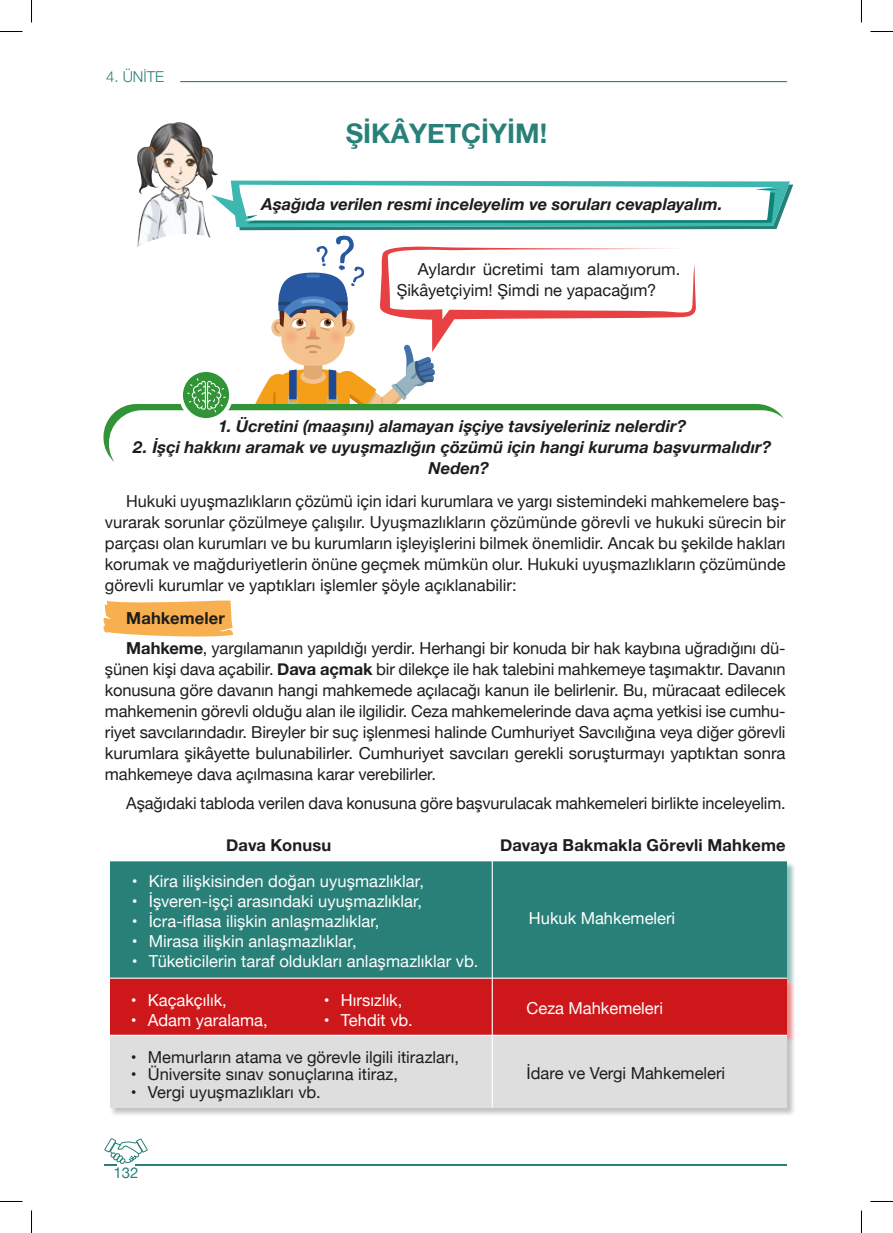
<style>
.page{position:relative;width:893px;height:1233px;background:#fff}
.page>*{position:absolute;margin:0;border:0;box-sizing:border-box;transform-origin:0 0}
.t1{font:700 27px "Helvetica Neue";color:#288078}
.t2{font:16.5px/21px "Helvetica Neue";color:#1d1d1b}
.t3{font:16.5px "Helvetica Neue";letter-spacing:.005em;color:#fff}
.t4{font:italic 700 16.5px/21px "Helvetica Neue";color:#1d1d1b}
.t5{font:700 16.5px "Helvetica Neue";letter-spacing:.01em;color:#1d1d1b}
.t6{font:300 15px "Helvetica Neue";color:#288078}
.t7{font:15px "Helvetica Neue";color:#288078}
.s1{font-weight:700}
</style>
<div class="page">
<hr style="left:180px;top:81px;width:606px;height:1px;background:#288078">
<hr style="left:135px;top:1164px;width:651px;height:1px;background:#288078">
<svg style="left:104px;top:1138px;width:44px;height:27px"></svg>
<svg style="left:103px;top:600px;width:130px;height:37px"></svg>
<div style="left:110px;top:861px;width:676px;height:116px;background:#288078"></div>
<div style="left:110px;top:978px;width:676px;height:57px;background:#cd171a"></div>
<div style="left:109px;top:1034px;width:686px;height:82px;background:#878787;opacity:.5"></div>
<div style="left:110px;top:1035px;width:676px;height:72px;background:#dedede"></div>
<hr style="left:110px;top:1034px;width:676px;height:1px;background:#fff">
<hr style="left:491px;top:834px;width:1px;height:273px;background:#fff">
<img style="left:137px;top:122px;width:82px;height:59px">
<svg style="left:103px;top:181px;width:690px;height:281px"></svg>
<svg style="left:0;top:31px;width:22px;height:1px"></svg>
<svg style="left:870px;top:31px;width:22px;height:1px"></svg>
<svg style="left:0;top:1201px;width:22px;height:1px"></svg>
<svg style="left:870px;top:1201px;width:22px;height:1px"></svg>
<svg style="left:31px;top:0;width:1px;height:23px"></svg>
<svg style="left:31px;top:1210px;width:1px;height:22px"></svg>
<p class="t6" style="left:106px;top:64px;width:60px">4. ÜNİTE</p>
<h1 class="t1" style="left:345px;top:112px;width:203px">ŞİKÂYETÇİYİM!</h1>
<p class="t4" style="left:261px;top:194px;width:462px">Aşağıda verilen resmi inceleyelim ve soruları cevaplayalım.</p>
<p class="t2" style="left:396px;top:259px;width:285px;text-indent:21px">Aylardır ücretimi tam alamıyorum.<br>Şikâyetçiyim! Şimdi ne yapacağım?</p>
<p class="t4" style="left:218px;top:416px;width:469px">1. Ücretini (maaşını) alamayan işçiye tavsiyeleriniz nelerdir?</p>
<p class="t4" style="left:428px;top:437px;width:344px;text-indent:-295px">2. İşçi hakkını aramak ve uyuşmazlığın çözümü için hangi kuruma başvurmalıdır?<br>Neden?</p>
<p class="t2" style="left:105px;top:491px;width:682px;text-align:justify;text-indent:21px">Hukuki uyuşmazlıkların çözümü için idari kurumlara ve yargı sistemindeki mahkemelere baş&shy;vurarak sorunlar çözülmeye çalışılır. Uyuşmazlıkların çözümünde görevli ve hukuki sürecin bir parçası olan kurumları ve bu kurumların işleyişlerini bilmek önemlidir. Ancak bu şekilde hakları korumak ve mağduriyetlerin önüne geçmek mümkün olur. Hukuki uyuşmazlıkların çözümünde görevli kurumlar ve yaptıkları işlemler şöyle açıklanabilir:</p>
<p class="t2" style="left:126px;top:604px;width:660px;line-height:29.5px"><span class="s1">Mahkemeler<br>Mahkeme</span>, yargılamanın yapıldığı yerdir. Herhangi bir konuda bir hak kaybına uğradığını dü-</p>
<p class="t2" style="left:105px;top:659px;width:682px;text-align:justify">şünen kişi dava açabilir. <span class="s1">Dava açmak</span> bir dilekçe ile hak talebini mahkemeye taşımaktır. Davanın konusuna göre davanın hangi mahkemede açılacağı kanun ile belirlenir. Bu, müracaat edilecek mahkemenin görevli olduğu alan ile ilgilidir. Ceza mahkemelerinde dava açma yetkisi ise cumhu&shy;riyet savcılarındadır. Bireyler bir suç işlenmesi halinde Cumhuriyet Savcılığına veya diğer görevli kurumlara şikâyette bulunabilirler. Cumhuriyet savcıları gerekli soruşturmayı yaptıktan sonra mahkemeye dava açılmasına karar verebilirler.</p>
<p class="t2" style="left:126px;top:794px;width:660px">Aşağıdaki tabloda verilen dava konusuna göre başvurulacak mahkemeleri birlikte inceleyelim.</p>
<p class="t5" style="left:226px;top:831px;width:106px">Dava Konusu</p>
<p class="t5" style="left:500px;top:831px;width:287px">Davaya Bakmakla Görevli Mahkeme</p>
<p class="t3" style="left:132px;top:868px;width:293px">• Kira ilişkisinden doğan uyuşmazlıklar,</p>
<p class="t3" style="left:132px;top:888px;width:292px">• İşveren-işçi arasındaki uyuşmazlıklar,</p>
<p class="t3" style="left:132px;top:908px;width:249px">• İcra-iflasa ilişkin anlaşmazlıklar,</p>
<p class="t3" style="left:132px;top:928px;width:226px">• Mirasa ilişkin anlaşmazlıklar,</p>
<p class="t3" style="left:132px;top:948px;width:348px">• Tüketicilerin taraf oldukları anlaşmazlıklar vb.</p>
<p class="t3" style="left:528px;top:906px;width:148px">Hukuk Mahkemeleri</p>
<p class="t3" style="left:131px;top:987px;width:98px">• Kaçakçılık,</p>
<p class="t3" style="left:131px;top:1008px;width:139px">• Adam yaralama,</p>
<p class="t3" style="left:323px;top:987px;width:80px">• Hırsızlık,</p>
<p class="t3" style="left:323px;top:1008px;width:90px">• Tehdit vb.</p>
<p class="t2" style="left:131px;top:1047px;width:329px">• Memurların atama ve görevle ilgili itirazları,</p>
<p class="t2" style="left:131px;top:1064px;width:268px">• Üniversite sınav sonuçlarına itiraz,</p>
<p class="t2" style="left:131px;top:1082px;width:191px">• Vergi uyuşmazlıkları vb.</p>
<p class="t7" style="left:113px;top:1161px;width:27px">132</p>
<p class="t3" style="left:526px;top:996px;width:138px">Ceza Mahkemeleri</p>
<p class="t2" style="left:526px;top:1063px;width:200px">İdare ve Vergi Mahkemeleri</p>
</div>
